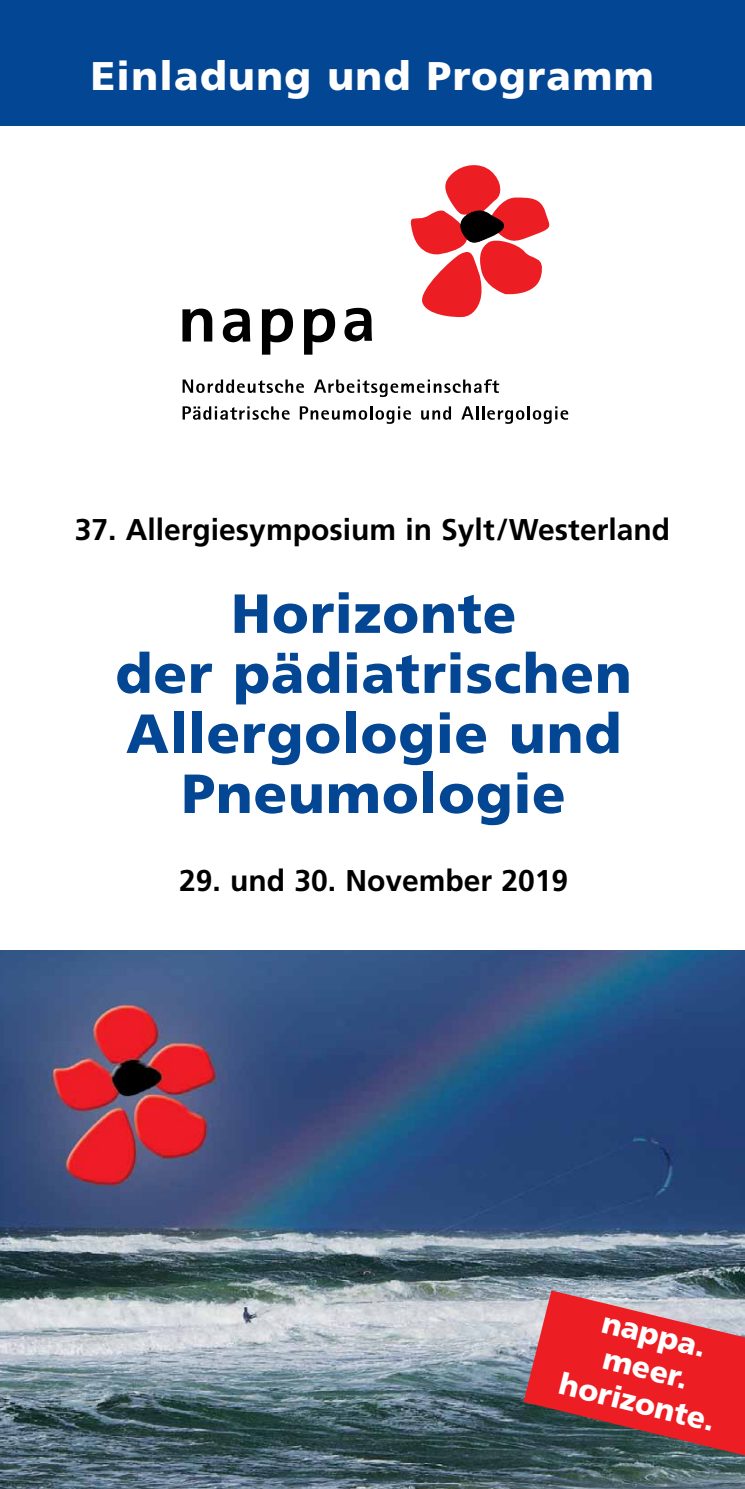
<style>
.page{position:relative;width:745px;height:1489px;background:#fff}
.page>*{position:absolute;margin:0;border:0;box-sizing:border-box;transform-origin:0 0}
.t1{font:900 55px/60px "Frutiger LT Std";letter-spacing:.015em;color:#034694;text-align:center}
.t2{font:900 40px "Frutiger LT Std";letter-spacing:.035em;color:#fff}
.t3{font:700 30px "Frutiger LT Std";color:#000}
.t4{font:900 30px/35px "Frutiger LT Std";color:#fff;text-align:center}
</style>
<div class="page">
<div style="left:0;top:0;width:744px;height:126px;background:#034694"></div>
<svg style="left:410px;top:165px;width:140px;height:152px"></svg>
<svg style="left:182px;top:308px;width:30px;height:33px"></svg>
<svg style="left:223px;top:308px;width:27px;height:34px"></svg>
<svg style="left:262px;top:308px;width:31px;height:46px"></svg>
<svg style="left:182px;top:379px;width:122px;height:14px"></svg>
<svg style="left:314px;top:379px;width:185px;height:18px"></svg>
<svg style="left:182px;top:406px;width:107px;height:14px"></svg>
<svg style="left:299px;top:406px;width:112px;height:18px"></svg>
<svg style="left:421px;top:406px;width:29px;height:14px"></svg>
<svg style="left:461px;top:406px;width:107px;height:18px"></svg>
<svg style="left:344px;top:308px;width:28px;height:33px"></svg>
<svg style="left:304px;top:308px;width:31px;height:46px"></svg>
<img style="left:0;top:950px;width:744px;height:538px">
<svg style="left:523px;top:1290px;width:221px;height:165px;background:#c54047"></svg>
<h2 class="t2" style="left:91px;top:52px;width:564px">Einladung und Programm</h2>
<p class="t3" style="left:75px;top:512px;width:596px">37. Allergiesymposium in Sylt/Westerland</p>
<h1 class="t1" style="left:115px;top:583px;width:517px">Horizonte<br>der pädiatrischen<br>Allergologie und<br>Pneumologie</h1>
<p class="t3" style="left:179px;top:862px;width:390px">29. und 30. November 2019</p>
<p class="t4" style="left:580px;top:1297px;width:161px;rotate:14deg">nappa. meer. horizonte.</p>
</div>
